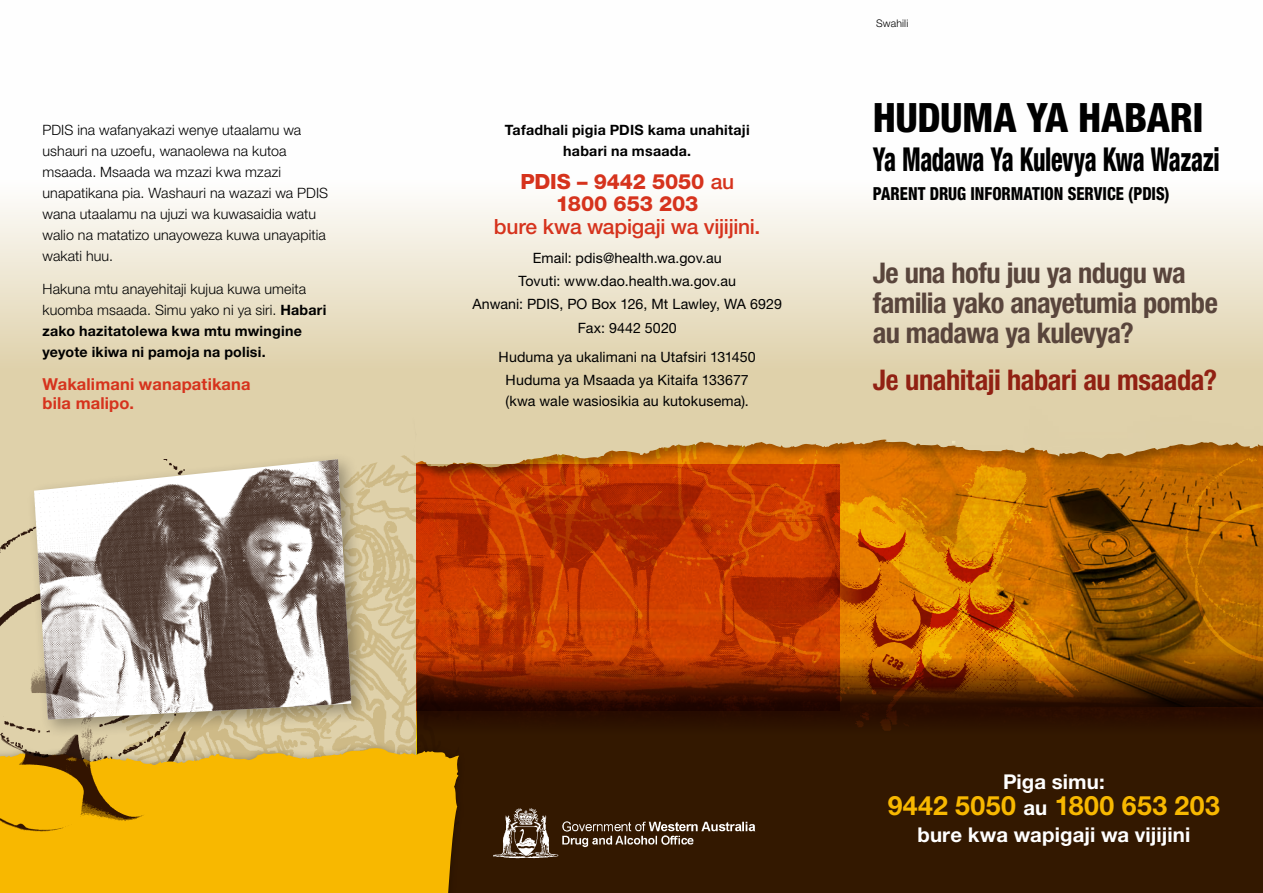
<style>
.page{position:relative;width:1263px;height:893px;background:#fff}
.page>*{position:absolute;margin:0;border:0;box-sizing:border-box;transform-origin:0 0}
.t1{font:800 condensed 40.5px "Helvetica Neue LT Std";letter-spacing:-.01em;color:#000}
.t2{font:800 condensed 33px "Helvetica Neue LT Std";letter-spacing:-.02em;color:#000;scale:.73 1}
.t3{font:700 condensed 28.5px/30px "Helvetica Neue LT Std";letter-spacing:-.02em;color:#59453c}
.t4{font:700 condensed 28.5px "Helvetica Neue LT Std";letter-spacing:-.015em;color:#912113}
.t5{font:700 26.7px "Helvetica Neue LT Std";letter-spacing:.015em;color:#f8b800}
.t6{font:500 21px "Helvetica Neue LT Std";letter-spacing:-.015em;color:#d6331d}
.t7{font:800 21px/22.5px "Helvetica Neue LT Std";letter-spacing:-.01em;color:#d6331d;text-align:center}
.t8{font:700 20.4px "Helvetica Neue LT Std";letter-spacing:.005em;color:#fff}
.t9{font:800 condensed 18px "Helvetica Neue LT Std";color:#000;scale:.9 1}
.t10{font:700 16.5px/19.5px "Helvetica Neue LT Std";letter-spacing:.01em;color:#d6331d}
.t11{font:300 14.25px/21px "Helvetica Neue LT Std";letter-spacing:.01em;color:#000}
.t12{font:14.25px/23.1px "Helvetica Neue LT Std";letter-spacing:.005em;color:#000;text-align:center}
.t13{font:700 14.25px/21px "Helvetica Neue LT Std";letter-spacing:.015em;color:#000;text-align:center}
.t14{font:300 10.5px "Helvetica Neue LT Std";letter-spacing:.015em;color:#000}
.s1{font-weight:700}
.s2{font-weight:500}
.s3{font-size:20.4px;color:#fff}
</style>
<div class="page">
<div style="left:0;top:410px;width:417px;height:440px;background:#dfd1aa"></div>
<svg style="left:417px;top:413px;width:482px;height:52px;background:#dabc89"></svg>
<img style="left:371px;top:441px;width:88px;height:237px">
<img style="left:417px;top:465px;width:358px;height:159px">
<svg style="left:417px;top:201px;width:846px;height:212px;background:#eae2ca"></svg>
<svg style="left:0;top:201px;width:417px;height:209px;background:#eae1c8"></svg>
<div style="left:26px;top:452px;width:345px;height:287px;background:#000;opacity:.32"></div>
<img style="left:34px;top:459px;width:317px;height:219px">
<img style="left:899px;top:375px;width:364px;height:249px">
<img style="left:1185px;top:412px;width:78px;height:212px">
<svg style="left:417px;top:624px;width:846px;height:269px;background:#4c1e00"></svg>
<img style="left:486px;top:799px;width:282px;height:68px">
<svg style="left:234px;top:678px;width:235px;height:215px;background:#7c6753"></svg>
<svg style="left:234px;top:710px;width:225px;height:183px;background:#e5b01d"></svg>
<img style="left:775px;top:428px;width:323px;height:388px">
<img style="left:0;top:555px;width:234px;height:338px">
<p class="t11" style="left:43px;top:119px;width:287px">PDIS ina wafanyakazi wenye utaalamu wa ushauri na uzoefu, wanaolewa na kutoa msaada. Msaada wa mzazi kwa mzazi unapatikana pia. Washauri na wazazi wa PDIS wana utaalamu na ujuzi wa kuwasaidia watu walio na matatizo unayoweza kuwa unayapitia wakati huu.</p>
<p class="t11" style="left:43px;top:278px;width:285px">Hakuna mtu anayehitaji kujua kuwa umeita kuomba msaada. Simu yako ni ya siri. <span class="s1">Habari zako hazitatolewa kwa mtu mwingine yeyote ikiwa ni pamoja na polisi.</span></p>
<p class="t10" style="left:43px;top:374px;width:210px">Wakalimani wanapatikana bila malipo.</p>
<p class="t13" style="left:505px;top:119px;width:246px">Tafadhali pigia PDIS kama unahitaji habari na msaada.</p>
<h3 class="t7" style="left:520px;top:170px;width:215px">PDIS – 9442 5050 <span class="s2">au<br></span>1800 653 203</h3>
<h3 class="t6" style="left:494px;top:214px;width:268px">bure kwa wapigaji wa vijijini.</h3>
<p class="t12" style="left:472px;top:246px;width:311px">Email: pdis@health.wa.gov.au<br>Tovuti: www.dao.health.wa.gov.au<br>Anwani: PDIS, PO Box 126, Mt Lawley, WA 6929<br>Fax: 9442 5020</p>
<p class="t12" style="left:499px;top:345px;width:259px">Huduma ya ukalimani na Utafsiri 131450<br>Huduma ya Msaada ya Kitaifa 133677</p>
<p class="t12" style="left:506px;top:389px;width:245px">(kwa wale wasiosikia au kutokusema).</p>
<p class="t14" style="left:876px;top:16px;width:34px">Swahili</p>
<h1 class="t1" style="left:873px;top:93px;width:332px">HUDUMA YA HABARI</h1>
<h2 class="t2" style="left:873px;top:138px;width:477px">YA MADAWA YA KULEVYA KWA WAZAZI</h2>
<p class="t9" style="left:873px;top:182px;width:331px">PARENT DRUG INFORMATION SERVICE (PDIS)</p>
<h3 class="t3" style="left:873px;top:257px;width:347px">Je una hofu juu ya ndugu wa familia yako anayetumia pombe au madawa ya kulevya?</h3>
<h3 class="t4" style="left:873px;top:362px;width:346px">Je unahitaji habari au msaada?</h3>
<h3 class="t8" style="left:1003px;top:769px;width:103px">Piga simu:</h3>
<h3 class="t5" style="left:888px;top:789px;width:334px">9442 5050 <span class="s3">au</span> 1800 653 203</h3>
<h3 class="t8" style="left:917px;top:822px;width:274px">bure kwa wapigaji wa vijijini</h3>
</div>
